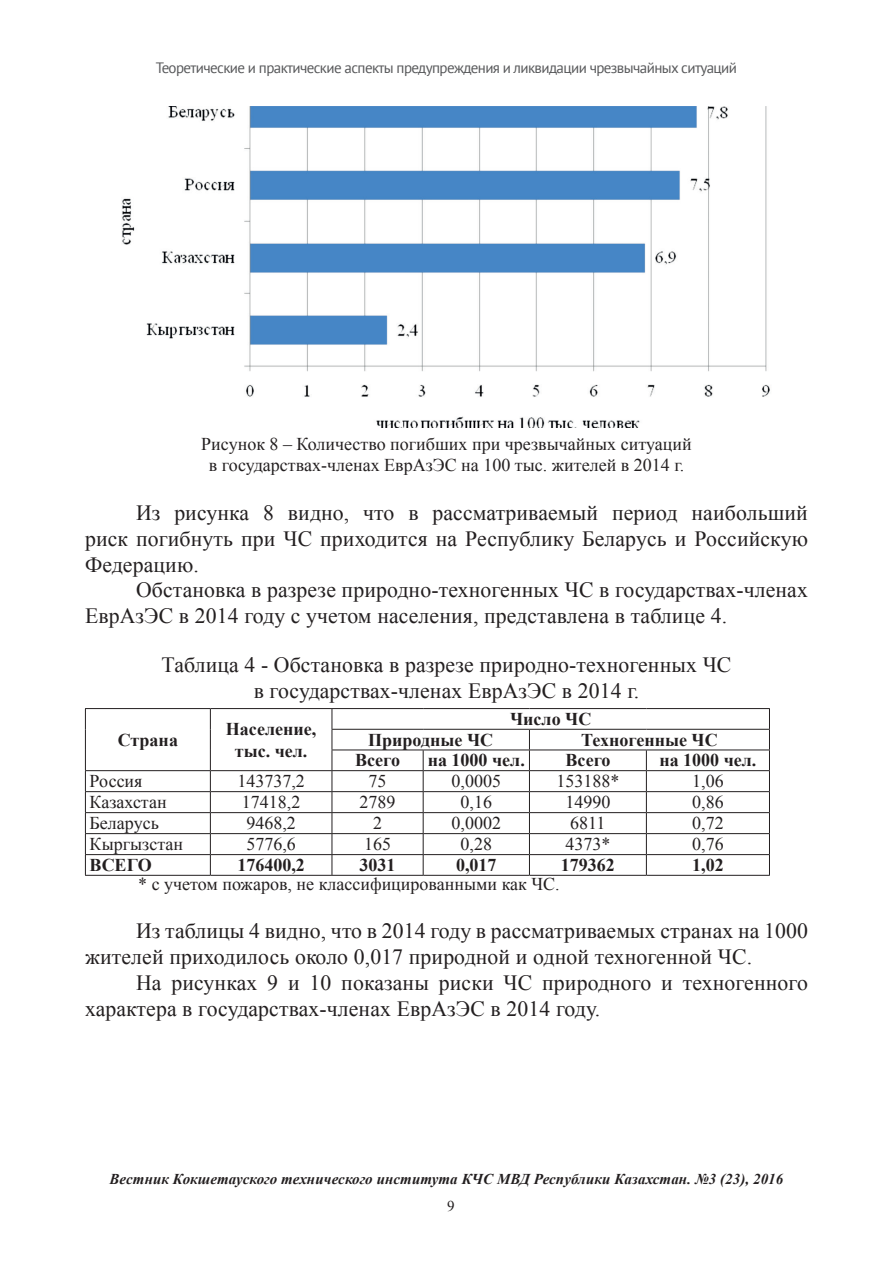
<style>
.page{position:relative;width:893px;height:1263px;background:#fff}
.page>*{position:absolute;margin:0;border:0;box-sizing:border-box;transform-origin:0 0}
.t1{font:21.75px/25.8px "Times New Roman";letter-spacing:.005em;color:#231f20}
.t2{font:18px/21.6px "Times New Roman";color:#231f20;text-align:center}
.t3{font:700 18px/21.6px "Times New Roman";color:#231f20;text-align:center}
.t4{font:15px "PT Sans";letter-spacing:-.04em;color:#57585a}
.t5{font:italic 700 15px "Times New Roman";letter-spacing:.005em;color:#231f20}
.t6{font:15px "Times New Roman";color:#231f20}
</style>
<div class="page">
<img style="left:122px;top:106px;width:648px;height:322px">
<hr style="left:85px;top:708px;width:125px;height:1px;background:#231f20">
<hr style="left:210px;top:708px;width:122px;height:1px;background:#231f20">
<hr style="left:332px;top:708px;width:91px;height:1px;background:#231f20">
<hr style="left:423px;top:708px;width:106px;height:1px;background:#231f20">
<hr style="left:529px;top:708px;width:117px;height:1px;background:#231f20">
<hr style="left:646px;top:708px;width:124px;height:1px;background:#231f20">
<hr style="left:332px;top:729px;width:91px;height:1px;background:#231f20">
<hr style="left:423px;top:729px;width:106px;height:1px;background:#231f20">
<hr style="left:529px;top:729px;width:117px;height:1px;background:#231f20">
<hr style="left:646px;top:729px;width:124px;height:1px;background:#231f20">
<hr style="left:332px;top:749px;width:91px;height:1px;background:#231f20">
<hr style="left:423px;top:749px;width:106px;height:1px;background:#231f20">
<hr style="left:529px;top:749px;width:117px;height:1px;background:#231f20">
<hr style="left:646px;top:749px;width:124px;height:1px;background:#231f20">
<hr style="left:85px;top:770px;width:125px;height:1px;background:#231f20">
<hr style="left:210px;top:770px;width:122px;height:1px;background:#231f20">
<hr style="left:332px;top:770px;width:91px;height:1px;background:#231f20">
<hr style="left:423px;top:770px;width:106px;height:1px;background:#231f20">
<hr style="left:529px;top:770px;width:117px;height:1px;background:#231f20">
<hr style="left:646px;top:770px;width:124px;height:1px;background:#231f20">
<hr style="left:85px;top:791px;width:125px;height:1px;background:#231f20">
<hr style="left:210px;top:791px;width:122px;height:1px;background:#231f20">
<hr style="left:332px;top:791px;width:91px;height:1px;background:#231f20">
<hr style="left:423px;top:791px;width:106px;height:1px;background:#231f20">
<hr style="left:529px;top:791px;width:117px;height:1px;background:#231f20">
<hr style="left:646px;top:791px;width:124px;height:1px;background:#231f20">
<hr style="left:85px;top:812px;width:125px;height:1px;background:#231f20">
<hr style="left:210px;top:812px;width:122px;height:1px;background:#231f20">
<hr style="left:332px;top:812px;width:91px;height:1px;background:#231f20">
<hr style="left:423px;top:812px;width:106px;height:1px;background:#231f20">
<hr style="left:529px;top:812px;width:117px;height:1px;background:#231f20">
<hr style="left:646px;top:812px;width:124px;height:1px;background:#231f20">
<hr style="left:85px;top:833px;width:125px;height:1px;background:#231f20">
<hr style="left:210px;top:833px;width:122px;height:1px;background:#231f20">
<hr style="left:332px;top:833px;width:91px;height:1px;background:#231f20">
<hr style="left:423px;top:833px;width:106px;height:1px;background:#231f20">
<hr style="left:529px;top:833px;width:117px;height:1px;background:#231f20">
<hr style="left:646px;top:833px;width:124px;height:1px;background:#231f20">
<hr style="left:85px;top:854px;width:125px;height:1px;background:#231f20">
<hr style="left:210px;top:854px;width:122px;height:1px;background:#231f20">
<hr style="left:332px;top:854px;width:91px;height:1px;background:#231f20">
<hr style="left:423px;top:854px;width:106px;height:1px;background:#231f20">
<hr style="left:529px;top:854px;width:117px;height:1px;background:#231f20">
<hr style="left:646px;top:854px;width:124px;height:1px;background:#231f20">
<hr style="left:85px;top:875px;width:125px;height:1px;background:#231f20">
<hr style="left:210px;top:875px;width:122px;height:1px;background:#231f20">
<hr style="left:332px;top:875px;width:91px;height:1px;background:#231f20">
<hr style="left:423px;top:875px;width:106px;height:1px;background:#231f20">
<hr style="left:529px;top:875px;width:117px;height:1px;background:#231f20">
<hr style="left:646px;top:875px;width:124px;height:1px;background:#231f20">
<svg style="left:85px;top:709px;width:1px;height:166px"></svg>
<svg style="left:210px;top:709px;width:1px;height:166px"></svg>
<svg style="left:332px;top:709px;width:1px;height:166px"></svg>
<svg style="left:423px;top:750px;width:1px;height:125px"></svg>
<svg style="left:529px;top:730px;width:1px;height:145px"></svg>
<svg style="left:646px;top:750px;width:1px;height:125px"></svg>
<svg style="left:769px;top:709px;width:1px;height:166px"></svg>
<p class="t4" style="left:156px;top:58px;width:582px">Теоретические и практические аспекты предупреждения и ликвидации чрезвычайных ситуаций</p>
<p class="t2" style="left:201px;top:432px;width:492px">Рисунок 8 – Количество погибших при чрезвычайных ситуаций в государствах-членах ЕврАзЭС на 100 тыс. жителей в 2014 г.</p>
<p class="t1" style="left:85px;top:499px;width:724px;text-align:justify;text-indent:51px">Из рисунка 8 видно, что в рассматриваемый период наибольший риск погибнуть при ЧС приходится на Республику Беларусь и Российскую Федерацию.</p>
<p class="t1" style="left:85px;top:576px;width:724px;text-indent:51px">Обстановка в разрезе природно-техногенных ЧС в государствах-членах<br>ЕврАзЭС в 2014 году с учетом населения, представлена в таблице 4.</p>
<p class="t1" style="left:162px;top:651px;width:571px;text-align:center">Таблица 4 - Обстановка в разрезе природно-техногенных ЧС в государствах-членах ЕврАзЭС в 2014 г.</p>
<p class="t3" style="left:118px;top:728px;width:62px">Страна</p>
<p class="t3" style="left:226px;top:717px;width:92px">Население, тыс. чел.</p>
<p class="t3" style="left:510px;top:708px;width:83px">Число ЧС</p>
<p class="t3" style="left:368px;top:728px;width:127px">Природные ЧС</p>
<p class="t3" style="left:581px;top:728px;width:138px">Техногенные ЧС</p>
<p class="t3" style="left:355px;top:749px;width:46px">Всего</p>
<p class="t3" style="left:428px;top:749px;width:99px">на 1000 чел.</p>
<p class="t3" style="left:565px;top:749px;width:46px">Всего</p>
<p class="t3" style="left:659px;top:749px;width:99px">на 1000 чел.</p>
<p class="t2" style="left:90px;top:770px;width:54px">Россия</p>
<p class="t2" style="left:237px;top:770px;width:69px">143737,2</p>
<p class="t2" style="left:369px;top:770px;width:19px">75</p>
<p class="t2" style="left:452px;top:770px;width:51px">0,0005</p>
<p class="t2" style="left:556px;top:770px;width:64px">153188*</p>
<p class="t2" style="left:692px;top:770px;width:33px">1,06</p>
<p class="t2" style="left:90px;top:791px;width:79px">Казахстан</p>
<p class="t2" style="left:242px;top:791px;width:60px">17418,2</p>
<p class="t2" style="left:360px;top:791px;width:37px">2789</p>
<p class="t2" style="left:461px;top:791px;width:33px">0,16</p>
<p class="t2" style="left:565px;top:791px;width:46px">14990</p>
<p class="t2" style="left:692px;top:791px;width:33px">0,86</p>
<p class="t2" style="left:90px;top:812px;width:71px">Беларусь</p>
<p class="t2" style="left:246px;top:812px;width:51px">9468,2</p>
<p class="t2" style="left:373px;top:812px;width:10px">2</p>
<p class="t2" style="left:452px;top:812px;width:51px">0,0002</p>
<p class="t2" style="left:570px;top:812px;width:37px">6811</p>
<p class="t2" style="left:692px;top:812px;width:33px">0,72</p>
<p class="t2" style="left:90px;top:833px;width:95px">Кыргызстан</p>
<p class="t2" style="left:246px;top:833px;width:51px">5776,6</p>
<p class="t2" style="left:364px;top:833px;width:28px">165</p>
<p class="t2" style="left:461px;top:833px;width:33px">0,28</p>
<p class="t2" style="left:565px;top:833px;width:46px">4373*</p>
<p class="t2" style="left:692px;top:833px;width:33px">0,76</p>
<p class="t3" style="left:90px;top:854px;width:64px">ВСЕГО</p>
<p class="t3" style="left:237px;top:854px;width:69px">176400,2</p>
<p class="t3" style="left:360px;top:854px;width:37px">3031</p>
<p class="t3" style="left:456px;top:854px;width:42px">0,017</p>
<p class="t3" style="left:561px;top:854px;width:55px">179362</p>
<p class="t3" style="left:692px;top:854px;width:33px">1,02</p>
<p class="t2" style="left:138px;top:872px;width:423px">* с учетом пожаров, не классифицированными как ЧС.</p>
<p class="t1" style="left:85px;top:917px;width:724px;text-indent:51px">Из таблицы 4 видно, что в 2014 году в рассматриваемых странах на 1000 жителей приходилось около 0,017 природной и одной техногенной ЧС.</p>
<p class="t1" style="left:85px;top:969px;width:724px;text-indent:51px">На рисунках 9 и 10 показаны риски ЧС природного и техногенного характера в государствах-членах ЕврАзЭС в 2014 году.</p>
<p class="t5" style="left:110px;top:1168px;width:675px">Вестник Кокшетауского технического института КЧС МВД Республики Казахстан. №3 (23), 2016</p>
<p class="t6" style="left:447px;top:1195px;width:9px">9</p>
</div>
